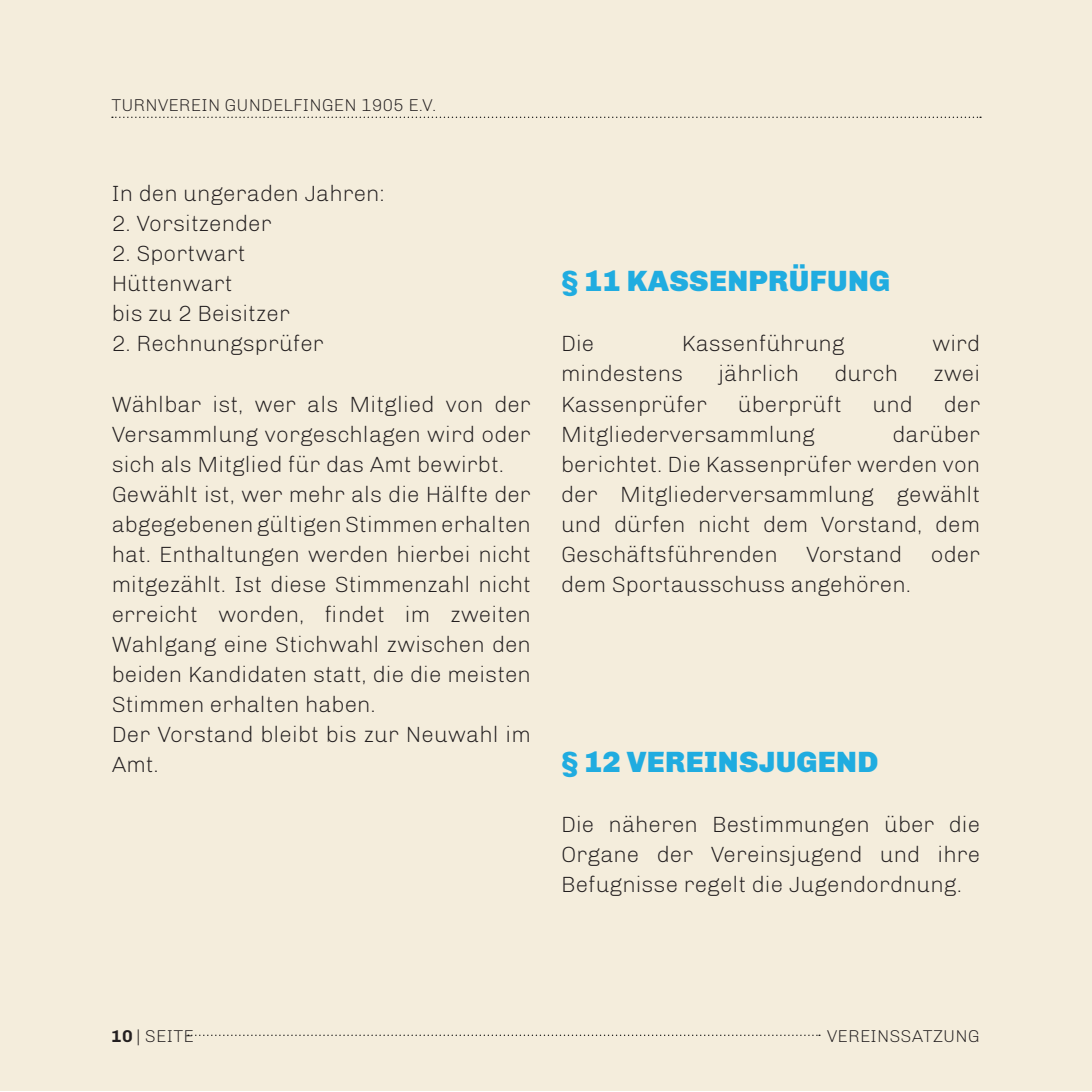
<style>
.page{position:relative;width:1092px;height:1092px;background:#fff}
.page>*{position:absolute;margin:0;border:0;box-sizing:border-box;transform-origin:0 0}
.Überschrift{font:900 30px "Chivo";letter-spacing:.01em;color:#20ace0}
.Absatz{font:300 22.5px/30px "Chivo";color:#231f20;text-align:justify}
.t1{font:300 17.5px "Chivo";letter-spacing:.01em;color:#231f20}
.s1{font-weight:700}
</style>
<div class="page">
<div style="left:0;top:0;width:1091px;height:1091px;background:#f4eddc"></div>
<svg style="left:188px;top:1034px;width:632px;height:1px"></svg>
<svg style="left:112px;top:117px;width:868px;height:1px"></svg>
<p class="t1" style="left:111px;top:95px;width:326px">TURNVEREIN GUNDELFINGEN 1905 E.V.</p>
<p class="Absatz" style="left:112px;top:179px;width:275px">In den ungeraden Jahren:</p>
<p class="Absatz" style="left:112px;top:209px;width:162px">2. Vorsitzender</p>
<p class="Absatz" style="left:112px;top:239px;width:135px">2. Sportwart</p>
<p class="Absatz" style="left:112px;top:269px;width:122px">Hüttenwart</p>
<p class="Absatz" style="left:112px;top:299px;width:180px">bis zu 2 Beisitzer</p>
<p class="Absatz" style="left:112px;top:329px;width:214px">2. Rechnungsprüfer</p>
<p class="Absatz" style="left:112px;top:389px;width:421px">Wählbar ist, wer als Mitglied von der Versammlung vorgeschlagen wird oder sich als Mitglied für das Amt bewirbt.</p>
<p class="Absatz" style="left:112px;top:479px;width:421px">Gewählt ist, wer mehr als die Hälfte der abgegebenen gültigen Stimmen erhalten hat. Enthaltungen werden hierbei nicht mitgezählt. Ist diese Stimmenzahl nicht erreicht worden, findet im zweiten Wahlgang eine Stichwahl zwischen den beiden Kandidaten statt, die die meisten Stimmen erhalten haben.</p>
<p class="Absatz" style="left:112px;top:719px;width:421px">Der Vorstand bleibt bis zur Neuwahl im<br>Amt.</p>
<p class="Überschrift" style="left:561px;top:263px;width:330px">§ 11 KASSENPRÜFUNG</p>
<p class="Absatz" style="left:561px;top:329px;width:35px">Die</p>
<p class="Absatz" style="left:682px;top:329px;width:164px">Kassenführung</p>
<p class="Absatz" style="left:932px;top:329px;width:50px">wird</p>
<p class="Absatz" style="left:561px;top:359px;width:123px">mindestens</p>
<p class="Absatz" style="left:718px;top:359px;width:82px">jährlich</p>
<p class="Absatz" style="left:834px;top:359px;width:65px">durch</p>
<p class="Absatz" style="left:933px;top:359px;width:48px">zwei</p>
<p class="Absatz" style="left:561px;top:389px;width:148px">Kassenprüfer</p>
<p class="Absatz" style="left:738px;top:389px;width:105px">überprüft</p>
<p class="Absatz" style="left:872px;top:389px;width:42px">und</p>
<p class="Absatz" style="left:943px;top:389px;width:38px">der</p>
<p class="Absatz" style="left:561px;top:419px;width:255px">Mitgliederversammlung</p>
<p class="Absatz" style="left:561px;top:419px;width:421px;text-indent:331px">darüber berichtet. Die Kassenprüfer werden von der Mitgliederversammlung gewählt und dürfen nicht dem Vorstand, dem Geschäftsführenden</p>
<p class="Absatz" style="left:806px;top:539px;width:98px">Vorstand</p>
<p class="Absatz" style="left:931px;top:539px;width:51px">oder</p>
<p class="Absatz" style="left:561px;top:569px;width:351px">dem Sportausschuss angehören.</p>
<p class="Überschrift" style="left:561px;top:743px;width:318px">§ 12 VEREINSJUGEND</p>
<p class="Absatz" style="left:561px;top:809px;width:421px">Die näheren Bestimmungen über die Organe der Vereinsjugend und ihre Befugnisse regelt die Jugendordnung.</p>
<p class="t1" style="left:111px;top:1025px;width:84px"><span class="s1">10</span> | SEITE</p>
<p class="t1" style="left:827px;top:1025px;width:154px">VEREINSSATZUNG</p>
</div>
